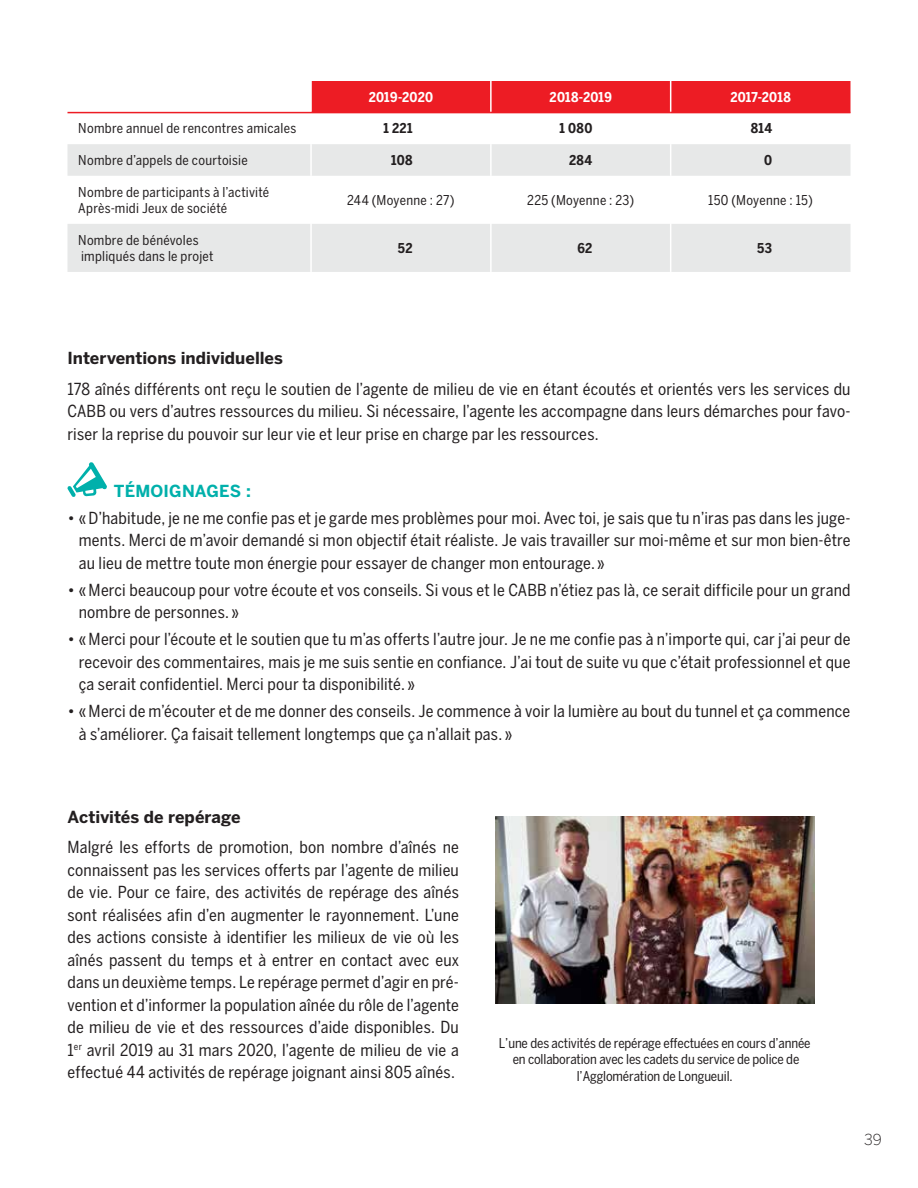
<style>
.page{position:relative;width:918px;height:1188px;background:#fff}
.page>*{position:absolute;margin:0;border:0;box-sizing:border-box;transform-origin:0 0}
.t1{font:condensed 16.5px/22.5px "Benton Sans";letter-spacing:.01em;color:#231f20;text-align:justify}
.t2{font:700 16.5px "Benton Sans";color:#231f20}
.t3{font:700 16.5px "Benton Sans";letter-spacing:.01em;color:#00b0ab}
.t4{font:300 15px "Benton Sans";color:#231f20}
.t5{font:condensed 13.5px/16.5px "Benton Sans";letter-spacing:.015em;color:#231f20}
.t6{font:condensed 13.5px/16.5px "Benton Sans";letter-spacing:-.01em;color:#231f20;text-align:center}
.t7{font:700 condensed 13.5px "Benton Sans";letter-spacing:.015em;color:#fff}
.t8{font:700 condensed 13.5px "Benton Sans";letter-spacing:.025em;color:#231f20}
</style>
<div class="page">
<div style="left:312px;top:81px;width:538px;height:31px;background:#ed1c24"></div>
<svg style="left:68px;top:144px;width:782px;height:128px;fill:#e7e8e8"></svg>
<hr style="left:490px;top:81px;width:2px;height:31px;background:#fff">
<hr style="left:670px;top:81px;width:1px;height:31px;background:#fff">
<hr style="left:310px;top:144px;width:2px;height:32px;background:#fff">
<hr style="left:490px;top:144px;width:2px;height:32px;background:#fff">
<hr style="left:670px;top:144px;width:1px;height:32px;background:#fff">
<hr style="left:310px;top:176px;width:2px;height:48px;background:#fff">
<hr style="left:490px;top:176px;width:2px;height:48px;background:#fff">
<hr style="left:670px;top:176px;width:1px;height:48px;background:#fff">
<hr style="left:310px;top:224px;width:2px;height:48px;background:#fff">
<hr style="left:490px;top:224px;width:2px;height:48px;background:#fff">
<hr style="left:670px;top:224px;width:1px;height:48px;background:#fff">
<hr style="left:68px;top:112px;width:243px;height:1px;background:#ed1c24">
<hr style="left:311px;top:112px;width:180px;height:1px;background:#ed1c24">
<hr style="left:491px;top:112px;width:180px;height:1px;background:#ed1c24">
<hr style="left:671px;top:112px;width:179px;height:1px;background:#ed1c24">
<svg style="left:67px;top:462px;width:40px;height:35px"></svg>
<img style="left:495px;top:816px;width:319px;height:187px">
<p class="t7" style="left:369px;top:89px;width:66px">2019-2020</p>
<p class="t7" style="left:550px;top:89px;width:64px">2018-2019</p>
<p class="t7" style="left:730px;top:89px;width:62px">2017-2018</p>
<p class="t5" style="left:78px;top:120px;width:220px">Nombre annuel de rencontres amicales</p>
<p class="t8" style="left:383px;top:121px;width:31px">1 221</p>
<p class="t8" style="left:560px;top:121px;width:34px">1 080</p>
<p class="t8" style="left:751px;top:121px;width:23px">814</p>
<p class="t5" style="left:78px;top:152px;width:171px">Nombre d’appels de courtoisie</p>
<p class="t8" style="left:391px;top:152px;width:23px">108</p>
<p class="t8" style="left:569px;top:152px;width:25px">284</p>
<p class="t8" style="left:764px;top:152px;width:10px">0</p>
<p class="t5" style="left:78px;top:183px;width:193px">Nombre de participants à l’activité<br>Après-midi Jeux de société</p>
<p class="t5" style="left:347px;top:192px;width:109px">244 (Moyenne : 27)</p>
<p class="t5" style="left:527px;top:192px;width:108px">225 (Moyenne : 23)</p>
<p class="t5" style="left:708px;top:192px;width:106px">150 (Moyenne : 15)</p>
<p class="t5" style="left:78px;top:231px;width:137px">Nombre de bénévoles impliqués dans le projet</p>
<p class="t8" style="left:398px;top:240px;width:16px">52</p>
<p class="t8" style="left:577px;top:240px;width:16px">62</p>
<p class="t8" style="left:757px;top:240px;width:16px">53</p>
<p class="t2" style="left:68px;top:348px;width:217px">Interventions individuelles</p>
<p class="t1" style="left:68px;top:378px;width:785px">178 aînés différents ont reçu le soutien de l’agente de milieu de vie en étant écoutés et orientés vers les services du CABB ou vers d’autres ressources du milieu. Si nécessaire, l’agente les accompagne dans leurs démarches pour favo&shy;riser la reprise du pouvoir sur leur vie et leur prise en charge par les ressources.</p>
<p class="t3" style="left:114px;top:481px;width:139px">TÉMOIGNAGES :</p>
<p class="t1" style="left:79px;top:507px;width:773px;text-indent:-11px">• «D’habitude, je ne me confie pas et je garde mes problèmes pour moi. Avec toi, je sais que tu n’iras pas dans les juge&shy;ments. Merci de m’avoir demandé si mon objectif était réaliste. Je vais travailler sur moi-même et sur mon bien-être au lieu de mettre toute mon énergie pour essayer de changer mon entourage. »</p>
<p class="t1" style="left:79px;top:579px;width:773px;text-indent:-11px">• «Merci beaucoup pour votre écoute et vos conseils. Si vous et le CABB n’étiez pas là, ce serait difficile pour un grand nombre de personnes. »</p>
<p class="t1" style="left:79px;top:628px;width:773px;text-indent:-11px">• «Merci pour l’écoute et le soutien que tu m’as offerts l’autre jour. Je ne me confie pas à n’importe qui, car j’ai peur de recevoir des commentaires, mais je me suis sentie en confiance. J’ai tout de suite vu que c’était professionnel et que ça serait confidentiel. Merci pour ta disponibilité. »</p>
<p class="t1" style="left:79px;top:700px;width:773px;text-indent:-11px">• «Merci de m’écouter et de me donner des conseils. Je commence à voir la lumière au bout du tunnel et ça commence à s’améliorer. Ça faisait tellement longtemps que ça n’allait pas. »</p>
<p class="t2" style="left:68px;top:807px;width:175px">Activités de repérage</p>
<p class="t1" style="left:68px;top:836px;width:393px">Malgré les efforts de promotion, bon nombre d’aînés ne connaissent pas les services offerts par l’agente de milieu de vie. Pour ce faire, des activités de repérage des aînés sont réalisées afin d’en augmenter le rayonnement. L’une des actions consiste à identifier les milieux de vie où les aînés passent du temps et à entrer en contact avec eux dans un deuxième temps. Le repérage permet d’agir en pré&shy;vention et d’informer la population aînée du rôle de l’agente de milieu de vie et des ressources d’aide disponibles. Du 1<sup>er</sup> avril 2019 au 31 mars 2020, l’agente de milieu de vie a effectué 44 activités de repérage joignant ainsi 805 aînés.</p>
<p class="t6" style="left:499px;top:1034px;width:313px">L’une des activités de repérage effectuées en cours d’année en collaboration avec les cadets du service de police de l’Agglomération de Longueuil.</p>
<p class="t4" style="left:864px;top:1131px;width:19px">39</p>
</div>
